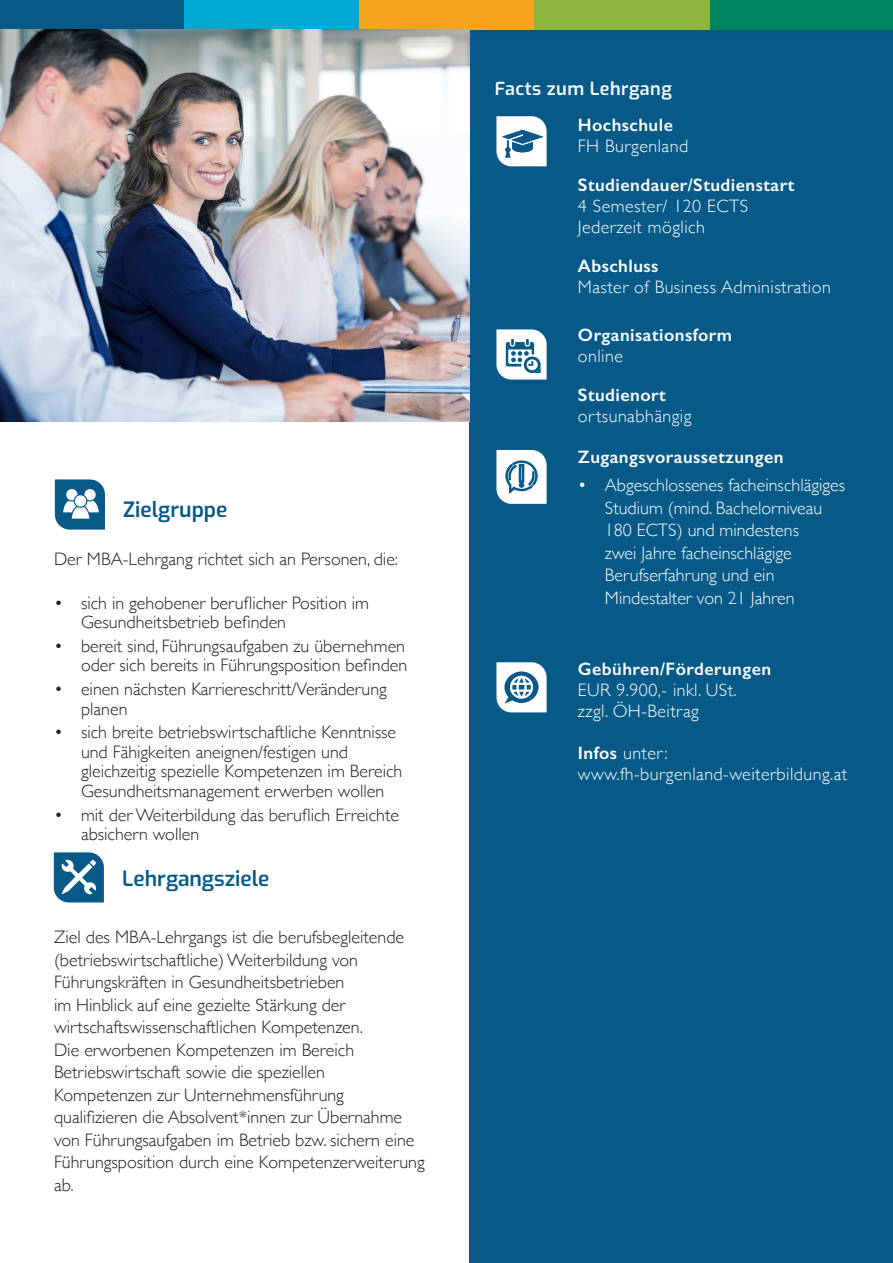
<style>
.page{position:relative;width:893px;height:1263px;background:#fff}
.page>*{position:absolute;margin:0;border:0;box-sizing:border-box;transform-origin:0 0}
.Kompetenzerwerb{font:100 21px "Exo";color:#075a88}
.Zielgruppe{font:100 21px "Exo";color:#075a88}
.Fließtext{font:300 18px/22.5px "Gill Sans";color:#231f20}
.Infos{font:300 18px/22.5px "Gill Sans";color:#fff}
.Infos-2{font:300 18px/21px "Gill Sans";letter-spacing:.025em;color:#fff}
.Aufzählungen{font:300 18px "Gill Sans";color:#231f20}
.Euro{font:300 18px/21px "Gill Sans";letter-spacing:.025em;color:#fff}
.ECTS{font:300 18px/21px "Gill Sans";letter-spacing:.025em;color:#fff}
.Abschlussbezeichnung{font:300 18px "Gill Sans";letter-spacing:.025em;color:#fff}
.Studiendauer{font:600 18px "Gill Sans";letter-spacing:.025em;color:#fff}
.Zugang{font:600 18px "Gill Sans";letter-spacing:.025em;color:#fff}
.Gebühren{font:600 18px "Gill Sans";letter-spacing:.025em;color:#fff}
.Organisationsform{font:600 18px "Gill Sans";letter-spacing:.025em;color:#fff}
.Facts{font:100 18px "Exo";letter-spacing:.025em;color:#fff}
.Ortsunabhängig{font:300 18px "Gill Sans";letter-spacing:.025em;color:#fff}
.FH_BGLD{font:300 18px "Gill Sans";letter-spacing:.025em;color:#fff}
.Hochschule{font:600 18px "Gill Sans";letter-spacing:.025em;color:#fff}
.Ort{font:600 18px "Gill Sans";letter-spacing:.025em;color:#fff}
.Abschluss{font:600 18px "Gill Sans";letter-spacing:.025em;color:#fff}
.online{font:300 18px "Gill Sans";letter-spacing:.025em;color:#fff}
.s1{font-weight:600}
</style>
<div class="page">
<div style="left:469px;top:0;width:424px;height:1263px;background:#075a88"></div>
<svg style="left:55px;top:479px;width:50px;height:51px"></svg>
<svg style="left:496px;top:116px;width:51px;height:50px"></svg>
<svg style="left:496px;top:662px;width:51px;height:50px"></svg>
<svg style="left:496px;top:329px;width:51px;height:51px"></svg>
<svg style="left:496px;top:450px;width:51px;height:54px;background:#c9dbe5"></svg>
<div style="left:355px;top:0;width:538px;height:33px;background:#0a5682"></div>
<div style="left:710px;top:0;width:183px;height:30px;background:#008561"></div>
<div style="left:358px;top:0;width:176px;height:30px;background:#f9a51b"></div>
<div style="left:534px;top:0;width:176px;height:30px;background:#8eb63e"></div>
<div style="left:183px;top:0;width:175px;height:30px;background:#00a9d4"></div>
<div style="left:0;top:0;width:183px;height:30px;background:#075a88"></div>
<svg style="left:54px;top:852px;width:50px;height:50px"></svg>
<img style="left:0;top:30px;width:469px;height:391px">
<p class="Zielgruppe" style="left:123px;top:495px;width:106px">Zielgruppe</p>
<p class="Aufzählungen" style="left:54px;top:545px;width:346px">Der MBA-Lehrgang richtet sich an Personen, die:</p>
<p class="Fließtext" style="left:81px;top:592px;width:290px;line-height:19.5px;text-indent:-27px">• sich in gehobener beruflicher Position im<br>Gesundheitsbetrieb befinden</p>
<p class="Fließtext" style="left:54px;top:635px;width:355px;line-height:19.5px;text-align:right">• bereit sind, Führungsaufgaben zu übernehmen oder sich bereits in Führungsposition befinden</p>
<p class="Fließtext" style="left:81px;top:679px;width:307px;line-height:19.5px;text-indent:-27px">• einen nächsten Karriereschritt/Veränderung planen</p>
<p class="Fließtext" style="left:81px;top:722px;width:323px;line-height:19.5px;text-indent:-27px">• sich breite betriebswirtschaftliche Kenntnisse und Fähigkeiten aneignen/festigen und gleichzeitig spezielle Kompetenzen im Bereich Gesundheitsmanagement erwerben wollen</p>
<p class="Fließtext" style="left:81px;top:804px;width:320px;line-height:19.5px;text-indent:-27px">• mit der Weiterbildung das beruflich Erreichte absichern wollen</p>
<p class="Kompetenzerwerb" style="left:122px;top:863px;width:149px">Lehrgangsziele</p>
<p class="Fließtext" style="left:54px;top:925px;width:352px">Ziel des MBA-Lehrgangs ist die berufsbegleitende (betriebswirtschaftliche) Weiterbildung von Führungskräften in Gesundheitsbetrieben<br>im Hinblick auf eine gezielte Stärkung der wirtschaftswissenschaftlichen Kompetenzen.</p>
<p class="Fließtext" style="left:54px;top:1038px;width:372px">Die erworbenen Kompetenzen im Bereich Betriebswirtschaft sowie die speziellen Kompetenzen zur Unternehmensführung qualifizieren die Absolvent*innen zur Übernahme von Führungsaufgaben im Betrieb bzw. sichern eine Führungsposition durch eine Kompetenzerweiterung ab.</p>
<p class="Facts" style="left:495px;top:75px;width:178px">Facts zum Lehrgang</p>
<p class="Hochschule" style="left:578px;top:114px;width:97px">Hochschule</p>
<p class="FH_BGLD" style="left:578px;top:132px;width:112px">FH Burgenland</p>
<p class="Studiendauer" style="left:578px;top:174px;width:218px">Studiendauer/Studienstart</p>
<p class="ECTS" style="left:578px;top:195px;width:172px">4 Semester/ 120 ECTS<br>Jederzeit möglich</p>
<p class="Abschluss" style="left:578px;top:255px;width:82px">Abschluss</p>
<p class="Abschlussbezeichnung" style="left:578px;top:273px;width:254px">Master of Business Administration</p>
<p class="Organisationsform" style="left:578px;top:323px;width:156px">Organisationsform</p>
<p class="online" style="left:578px;top:341px;width:47px">online</p>
<p class="Ort" style="left:578px;top:383px;width:89px">Studienort</p>
<p class="Ortsunabhängig" style="left:578px;top:401px;width:115px">ortsunabhängig</p>
<p class="Zugang" style="left:578px;top:446px;width:207px">Zugangsvoraussetzungen</p>
<p class="Infos" style="left:605px;top:473px;width:242px;text-indent:-27px">• Abgeschlossenes facheinschlägiges<br>Studium (mind. Bachelorniveau<br>180 ECTS) und mindestens<br>zwei Jahre facheinschlägige<br>Berufserfahrung und ein<br>Mindestalter von 21 Jahren</p>
<p class="Gebühren" style="left:578px;top:658px;width:195px">Gebühren/Förderungen</p>
<p class="Euro" style="left:578px;top:679px;width:160px">EUR 9.900,- inkl. USt. zzgl. ÖH-Beitrag</p>
<p class="Infos-2" style="left:578px;top:742px;width:271px"><span class="s1">Infos</span> unter: www.fh-burgenland-weiterbildung.at</p>
</div>
